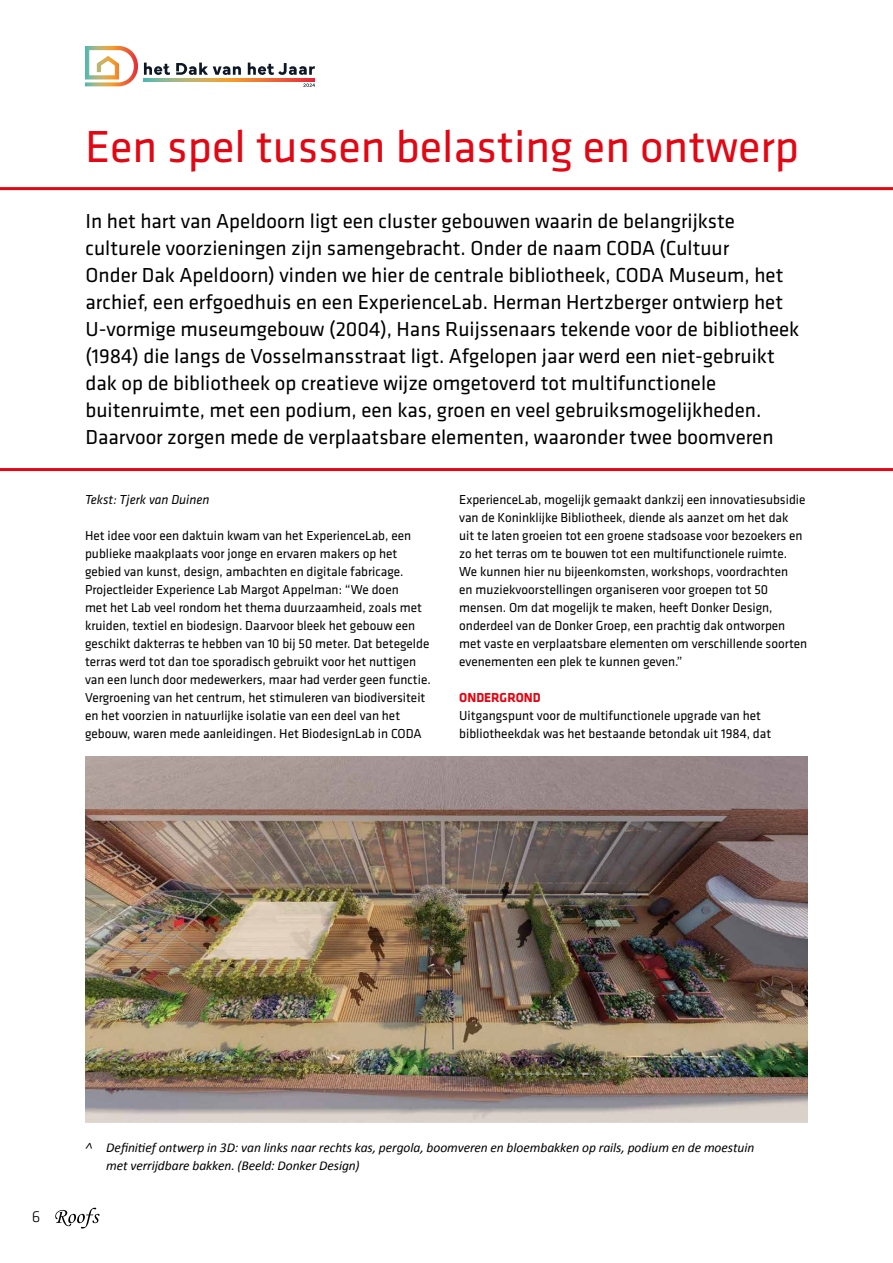
<style>
.page{position:relative;width:893px;height:1263px;background:#fff}
.page>*{position:absolute;margin:0;border:0;box-sizing:border-box;transform-origin:0 0}
.t1{font:46.5px "Klavika Basic";color:#e30613}
.t2{font:21px/27px "Klavika Basic";color:#000}
.t3{font:300 16.5px "Klavika Basic";color:#000}
.t4{font:13.5px/18px "Klavika Basic";color:#000}
.t5{font:italic 13.5px/18px "Calibri";letter-spacing:-.005em;color:#000}
.t6{font:italic 13.5px "Klavika Basic";color:#000}
.t7{font:700 13.5px "Klavika Basic";color:#e30613}
</style>
<div class="page">
<hr style="left:0;top:468px;width:893px;height:3px;background:#e30613">
<hr style="left:0;top:187px;width:893px;height:3px;background:#e30613">
<img style="left:85px;top:756px;width:723px;height:367px">
<svg style="left:143px;top:78px;width:105px;height:3px"></svg>
<svg style="left:176px;top:63px;width:65px;height:12px"></svg>
<svg style="left:144px;top:63px;width:26px;height:18px"></svg>
<svg style="left:85px;top:46px;width:53px;height:40px"></svg>
<svg style="left:248px;top:63px;width:67px;height:24px"></svg>
<svg style="left:55px;top:1208px;width:45px;height:20px"></svg>
<h1 class="t1" style="left:85px;top:117px;width:716px">Een spel tussen belasting en ontwerp</h1>
<p class="t2" style="left:86px;top:206px;width:715px">In het hart van Apeldoorn ligt een cluster gebouwen waarin de belangrijkste culturele voorzieningen zijn samengebracht. Onder de naam CODA (Cultuur<br>Onder Dak Apeldoorn) vinden we hier de centrale bibliotheek, CODA Museum, het archief, een erfgoedhuis en een ExperienceLab. Herman Hertzberger ontwierp het U-vormige museumgebouw (2004), Hans Ruijssenaars tekende voor de bibliotheek (1984) die langs de Vosselmansstraat ligt. Afgelopen jaar werd een niet-gebruikt dak op de bibliotheek op creatieve wijze omgetoverd tot multifunctionele buitenruimte, met een podium, een kas, groen en veel gebruiksmogelijkheden.<br>Daarvoor zorgen mede de verplaatsbare elementen, waaronder twee boomveren</p>
<p class="t6" style="left:85px;top:491px;width:126px">Tekst: Tjerk van Duinen</p>
<p class="t4" style="left:85px;top:526px;width:347px">Het idee voor een daktuin kwam van het ExperienceLab, een publieke maakplaats voor jonge en ervaren makers op het gebied van kunst, design, ambachten en digitale fabricage.<br>Projectleider Experience Lab Margot Appelman: “We doen<br>met het Lab veel rondom het thema duurzaamheid, zoals met kruiden, textiel en biodesign. Daarvoor bleek het gebouw een geschikt dakterras te hebben van 10 bij 50 meter. Dat betegelde terras werd tot dan toe sporadisch gebruikt voor het nuttigen van een lunch door medewerkers, maar had verder geen functie.<br>Vergroening van het centrum, het stimuleren van biodiversiteit en het voorzien in natuurlijke isolatie van een deel van het gebouw, waren mede aanleidingen. Het BiodesignLab in CODA</p>
<p class="t4" style="left:459px;top:490px;width:350px">ExperienceLab, mogelijk gemaakt dankzij een innovatiesubsidie van de Koninklijke Bibliotheek, diende als aanzet om het dak<br>uit te laten groeien tot een groene stadsoase voor bezoekers en zo het terras om te bouwen tot een multifunctionele ruimte.<br>We kunnen hier nu bijeenkomsten, workshops, voordrachten<br>en muziekvoorstellingen organiseren voor groepen tot 50 mensen. Om dat mogelijk te maken, heeft Donker Design, onderdeel van de Donker Groep, een prachtig dak ontworpen met vaste en verplaatsbare elementen om verschillende soorten evenementen een plek te kunnen geven.”</p>
<p class="t7" style="left:459px;top:688px;width:83px">ONDERGROND</p>
<p class="t4" style="left:459px;top:706px;width:313px">Uitgangspunt voor de multifunctionele upgrade van het bibliotheekdak was het bestaande betondak uit 1984, dat</p>
<p class="t3" style="left:32px;top:1207px;width:10px">6</p>
<p class="t5" style="left:106px;top:1138px;width:650px;text-indent:-21px">˄ Definitief ontwerp in 3D: van links naar rechts kas, pergola, boomveren en bloembakken op rails, podium en de moestuin met verrijdbare bakken. (Beeld: Donker Design)</p>
</div>
